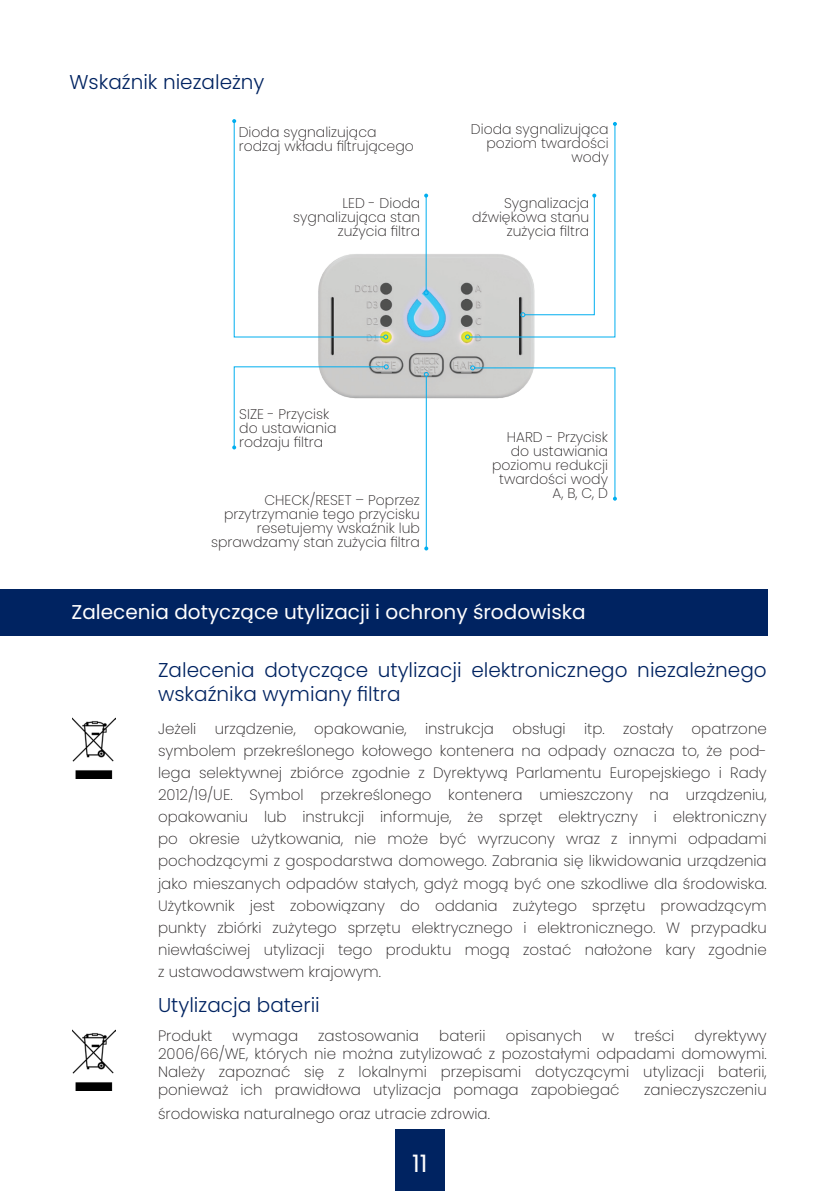
<style>
.page{position:relative;width:840px;height:1191px;background:#fff}
.page>*{position:absolute;margin:0;border:0;box-sizing:border-box;transform-origin:0 0}
.t1{font:24px "Poppins";color:#fff}
.t2{font:300 20px/24px "Poppins";color:#002361}
.t3{font:20px "Poppins";color:#fff}
.t4{font:200 15px/22px "Poppins";color:#231f20;text-align:justify}
.t5{font:200 14px/14px "Poppins";color:#231f20;text-align:right}
</style>
<div class="page">
<div style="left:395px;top:1129px;width:49px;height:62px;background:#002361"></div>
<img style="left:318px;top:195px;width:217px;height:263px">
<hr style="left:425px;top:196px;width:1px;height:95px;background:#00aeef">
<svg style="left:423px;top:290px;width:5px;height:5px"></svg>
<svg style="left:424px;top:194px;width:4px;height:4px"></svg>
<hr style="left:425px;top:376px;width:1px;height:172px;background:#00aeef">
<svg style="left:423px;top:372px;width:5px;height:5px"></svg>
<svg style="left:424px;top:546px;width:4px;height:4px"></svg>
<svg style="left:470px;top:365px;width:146px;height:135px"></svg>
<svg style="left:232px;top:364px;width:156px;height:85px"></svg>
<svg style="left:232px;top:119px;width:156px;height:220px"></svg>
<svg style="left:465px;top:122px;width:151px;height:217px"></svg>
<div style="left:0;top:589px;width:767px;height:47px;background:#002361"></div>
<img style="left:72px;top:717px;width:43px;height:61px">
<img style="left:72px;top:1029px;width:43px;height:61px">
<p class="t2" style="left:69px;top:70px;width:196px">Wskaźnik niezależny</p>
<p class="t5" style="left:239px;top:125px;width:176px;text-align:left">Dioda sygnalizująca rodzaj wkładu filtrującego</p>
<p class="t5" style="left:470px;top:122px;width:139px">Dioda sygnalizująca poziom twardości wody</p>
<p class="t5" style="left:472px;top:196px;width:118px">Sygnalizacja dźwiękowa stanu zużycia filtra</p>
<p class="t5" style="left:293px;top:196px;width:128px">LED - Dioda sygnalizująca stan zużycia filtra</p>
<p class="t5" style="left:239px;top:407px;width:99px;text-align:left">SIZE - Przycisk do ustawiania rodzaju filtra</p>
<p class="t5" style="left:211px;top:493px;width:210px">CHECK/RESET – Poprzez przytrzymanie tego przycisku resetujemy wskaźnik lub sprawdzamy stan zużycia filtra</p>
<p class="t5" style="left:492px;top:430px;width:117px">HARD - Przycisk do ustawiania poziomu redukcji twardości wody<br>A, B, C, D</p>
<p class="t3" style="left:71px;top:600px;width:515px">Zalecenia dotyczące utylizacji i ochrony środowiska</p>
<p class="t2" style="left:158px;top:658px;width:610px">Zalecenia dotyczące utylizacji elektronicznego niezależnego wskaźnika wymiany filtra</p>
<p class="t4" style="left:158px;top:718px;width:610px">Jeżeli urządzenie, opakowanie, instrukcja obsługi itp. zostały opatrzone symbolem przekreślonego kołowego kontenera na odpady oznacza to, że pod&shy;lega selektywnej zbiórce zgodnie z Dyrektywą Parlamentu Europejskiego i Rady 2012/19/UE. Symbol przekreślonego kontenera umieszczony na urządzeniu, opakowaniu lub instrukcji informuje, że sprzęt elektryczny i elektroniczny po okresie użytkowania, nie może być wyrzucony wraz z innymi odpadami pochodzącymi z gospodarstwa domowego. Zabrania się likwidowania urządzenia jako mieszanych odpadów stałych, gdyż mogą być one szkodliwe dla środowiska.<br>Użytkownik jest zobowiązany do oddania zużytego sprzętu prowadzącym punkty zbiórki zużytego sprzętu elektrycznego i elektronicznego. W przypadku niewłaściwej utylizacji tego produktu mogą zostać nałożone kary zgodnie z ustawodawstwem krajowym.</p>
<p class="t2" style="left:158px;top:993px;width:163px">Utylizacja baterii</p>
<p class="t4" style="left:158px;top:1025px;width:56px">Produkt</p>
<p class="t4" style="left:232px;top:1025px;width:67px">wymaga</p>
<p class="t4" style="left:318px;top:1025px;width:102px">zastosowania</p>
<p class="t4" style="left:439px;top:1025px;width:48px">baterii</p>
<p class="t4" style="left:505px;top:1025px;width:78px">opisanych</p>
<p class="t4" style="left:602px;top:1025px;width:14px">w</p>
<p class="t4" style="left:634px;top:1025px;width:41px">treści</p>
<p class="t4" style="left:158px;top:1027px;width:610px;line-height:18px;text-indent:536px">dyrektywy 2006/66/WE, których nie można zutylizować z pozostałymi odpadami domowymi.<br>Należy zapoznać się z lokalnymi przepisami dotyczącymi utylizacji baterii, ponieważ ich prawidłowa utylizacja pomaga zapobiegać</p>
<p class="t4" style="left:643px;top:1079px;width:124px">zanieczyszczeniu</p>
<p class="t4" style="left:158px;top:1103px;width:333px">środowiska naturalnego oraz utracie zdrowia.</p>
<h1 class="t1" style="left:412px;top:1150px;width:17px">11</h1>
</div>
